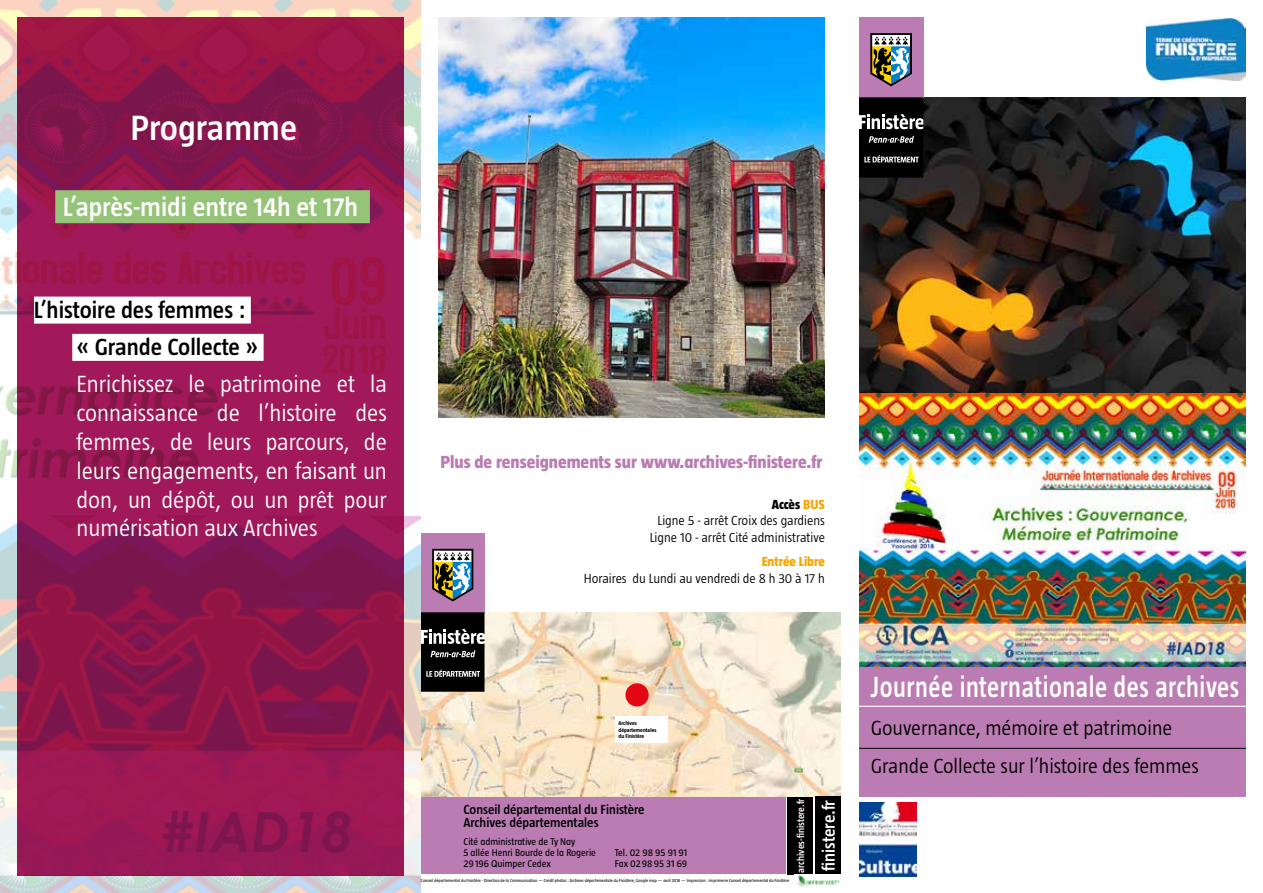
<style>
.page{position:relative;width:1263px;height:893px;background:#fff}
.page>*{position:absolute;margin:0;border:0;box-sizing:border-box;transform-origin:0 0}
.t1{font:600 36px "Taz";color:#fff}
.t2{font:600 30px "Taz";letter-spacing:.02em;color:#fff;scale:.85 1}
.t3{font:600 27px "Taz";color:#fff}
.t4{font:300 24px/28.8px "Taz";color:#fff;text-align:justify}
.t5{font:600 24px/37.3px "Taz";color:#000}
.t6{font:300 21px/38px "Taz";color:#000}
.t7{font:800 18px "Taz";color:#bb7cb3}
.t8{font:600 18px "Taz";letter-spacing:-.005em;color:#fff}
.t9{font:300 13.5px/16.2px "Taz";color:#000;text-align:right}
.t10{font:600 13.5px/13.5px "Taz";color:#000}
.t11{font:800 13.5px "Taz";color:#f7a600}
.t12{font:10.05px/11.2px "Taz";color:#000}
.t13{font:600 10.05px "Taz";color:#fff}
.t14{font:700 5.7px/6.8px "Taz";color:#000}
.t15{font:4.5px "Taz";color:#000}
.s1{font-weight:800}
.s2{font-weight:800;color:#f7a600}
</style>
<div class="page">
<img style="left:859px;top:97px;width:387px;height:570px">
<img style="left:421px;top:612px;width:419px;height:185px">
<div style="left:625px;top:683px;width:24px;height:23px;background:#e30613;border-radius:50%"></div>
<div style="left:615px;top:716px;width:53px;height:27px;background:#fff"></div>
<div style="left:421px;top:797px;width:364px;height:77px;background:#bb7cb3"></div>
<div style="left:787px;top:797px;width:26px;height:77px;background:#000"></div>
<div style="left:421px;top:533px;width:63px;height:79px;background:#bb7cb3"></div>
<svg style="left:432px;top:549px;width:41px;height:52px;background:#7e847a"></svg>
<svg style="left:421px;top:612px;width:63px;height:80px;background:#272727"></svg>
<img style="left:797px;top:875px;width:43px;height:12px">
<div style="left:815px;top:797px;width:25px;height:77px;background:#000"></div>
<div style="left:859px;top:17px;width:64px;height:80px;background:#bb7cb3"></div>
<svg style="left:870px;top:33px;width:42px;height:53px;background:#7d8379"></svg>
<svg style="left:859px;top:97px;width:64px;height:81px;background:#262626"></svg>
<div style="left:859px;top:667px;width:387px;height:130px;background:#bb7cb3"></div>
<hr style="left:859px;top:706px;width:387px;height:1px;background:#fff">
<hr style="left:859px;top:748px;width:387px;height:1px;background:#000">
<img style="left:0;top:0;width:421px;height:893px">
<svg style="left:17px;top:17px;width:387px;height:859px;background:#931750"></svg>
<div style="left:55px;top:190px;width:315px;height:33px;background:#95c378"></div>
<div style="left:34px;top:297px;width:217px;height:27px;background:#fff"></div>
<div style="left:72px;top:334px;width:192px;height:27px;background:#fff"></div>
<img style="left:438px;top:17px;width:387px;height:400px">
<img style="left:1146px;top:17px;width:100px;height:63px">
<img style="left:859px;top:803px;width:57px;height:73px">
<h1 class="t1" style="left:130px;top:108px;width:168px">Programme</h1>
<h3 class="t3" style="left:63px;top:191px;width:297px">L’après-midi entre 14h et 17h</h3>
<h3 class="t5" style="left:76px;top:291px;width:183px;text-indent:-43px">L’histoire des femmes : « Grande Collecte »</h3>
<h3 class="t4" style="left:76px;top:370px;width:312px">Enrichissez le patrimoine et la connaissance de l’histoire des femmes, de leurs parcours, de leurs engagements, en faisant un don, un dépôt, ou un prêt pour numérisation aux Archives</h3>
<h3 class="t7" style="left:440px;top:452px;width:383px">Plus de renseignements sur www.archives-finistere.fr</h3>
<h3 class="t9" style="left:650px;top:496px;width:177px"><span class="s1">Accès</span> <span class="s2">BUS<br></span>Ligne 5 - arrêt Croix des gardiens<br>Ligne 10 - arrêt Cité administrative</h3>
<h3 class="t11" style="left:762px;top:555px;width:65px">Entrée Libre</h3>
<h3 class="t9" style="left:584px;top:570px;width:243px">Horaires du Lundi au vendredi de 8 h 30 à 17 h</h3>
<p class="t14" style="left:618px;top:719px;width:40px">Archives départementales du Finistère</p>
<h3 class="t10" style="left:463px;top:802px;width:183px">Conseil départemental du Finistère<br>Archives départementales</h3>
<h3 class="t12" style="left:463px;top:836px;width:134px">Cité administrative de Ty Nay<br>5 allée Henri Bourde de la Rogerie</h3>
<h3 class="t12" style="left:615px;top:847px;width:74px">Tel. 02 98 95 91 91</h3>
<h3 class="t12" style="left:463px;top:858px;width:89px">29196 Quimper Cedex</h3>
<h3 class="t12" style="left:615px;top:858px;width:74px">Fax 029895 31 69</h3>
<h3 class="t13" style="left:795px;top:873px;width:76px;rotate:-90deg">archives-finistere.fr</h3>
<h3 class="t8" style="left:818px;top:871px;width:73px;rotate:-90deg">finistere.fr</h3>
<p class="t15" style="left:421px;top:878px;width:370px">Conseil départemental du Finistère - Direction de la Communication — Crédit photos: Archives départementale du Finistère, Google map — avril 2018 — Impression : imprimerie Conseil départemental du Finistère</p>
<h2 class="t2" style="left:871px;top:670px;width:435px">Journée internationale des archives</h2>
<h3 class="t6" style="left:871px;top:709px;width:330px">Gouvernance, mémoire et patrimoine<br>Grande Collecte sur l’histoire des femmes</h3>
</div>
